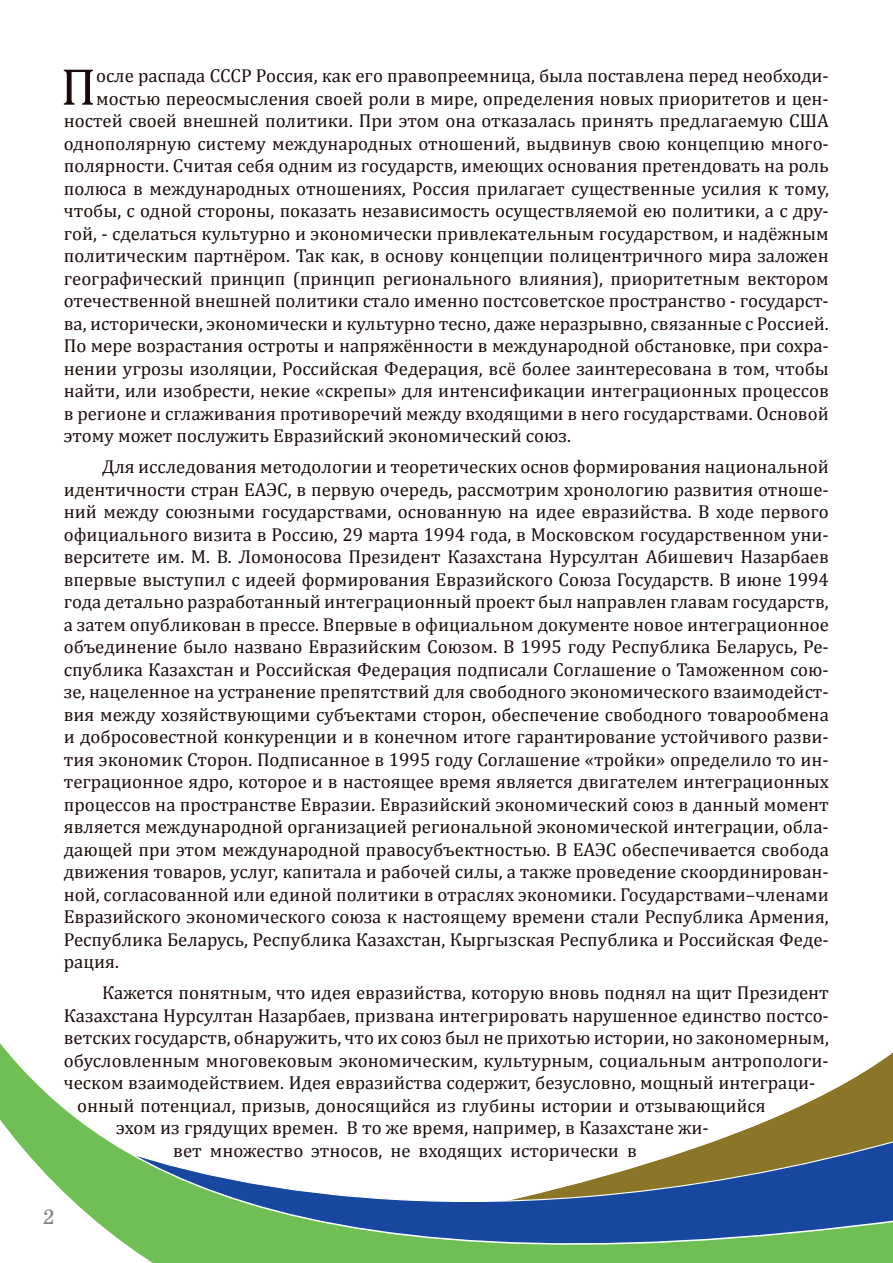
<style>
.page{position:relative;width:893px;height:1263px;background:#fff}
.page>*{position:absolute;margin:0;border:0;box-sizing:border-box;transform-origin:0 0}
.t1{font:52.5px "Cambria";color:#1a0b0a}
.t2{font:21px "School Book C";color:#808285}
.t3{font:18.75px/22.5px "Cambria";color:#1a0b0a;text-align:justify}
</style>
<div class="page">
<svg style="left:0;top:1043px;width:893px;height:220px"></svg>
<h1 class="t1" style="left:61px;top:56px;width:37px">П</h1>
<p class="t3" style="left:96px;top:64px;width:734px">осле распада СССР Россия, как его правопреемница, была поставлена перед необходи-</p>
<p class="t3" style="left:96px;top:87px;width:734px">мостью переосмысления своей роли в мире, определения новых приоритетов и цен-</p>
<p class="t3" style="left:64px;top:109px;width:767px">ностей своей внешней политики. При этом она отказалась принять предлагаемую США</p>
<p class="t3" style="left:64px;top:132px;width:767px">однополярную систему международных отношений, выдвинув свою концепцию много-</p>
<p class="t3" style="left:64px;top:154px;width:767px">полярности. Считая себя одним из государств, имеющих основания претендовать на роль</p>
<p class="t3" style="left:64px;top:177px;width:767px">полюса в международных отношениях, Россия прилагает существенные усилия к тому,</p>
<p class="t3" style="left:64px;top:199px;width:766px">чтобы, с одной стороны, показать независимость осуществляемой ею политики, а с дру-</p>
<p class="t3" style="left:64px;top:222px;width:767px">гой, - сделаться культурно и экономически привлекательным государством, и надёжным</p>
<p class="t3" style="left:64px;top:244px;width:766px">политическим партнёром. Так как, в основу концепции полицентричного мира заложен</p>
<p class="t3" style="left:64px;top:267px;width:766px">географический принцип (принцип регионального влияния), приоритетным вектором</p>
<p class="t3" style="left:64px;top:289px;width:766px">отечественной внешней политики стало именно постсоветское пространство - государст-</p>
<p class="t3" style="left:64px;top:312px;width:766px">ва, исторически, экономически и культурно тесно, даже неразрывно, связанные с Россией.</p>
<p class="t3" style="left:64px;top:334px;width:766px">По мере возрастания остроты и напряжённости в международной обстановке, при сохра-</p>
<p class="t3" style="left:64px;top:357px;width:767px">нении угрозы изоляции, Российская Федерация, всё более заинтересована в том, чтобы</p>
<p class="t3" style="left:64px;top:379px;width:767px">найти, или изобрести, некие «скрепы» для интенсификации интеграционных процессов</p>
<p class="t3" style="left:64px;top:402px;width:766px">в регионе и сглаживания противоречий между входящими в него государствами. Основой</p>
<p class="t3" style="left:64px;top:424px;width:509px">этому может послужить Евразийский экономический союз.</p>
<p class="t3" style="left:64px;top:455px;width:767px;text-indent:38px">Для исследования методологии и теоретических основ формирования национальной идентичности стран ЕАЭС, в первую очередь, рассмотрим хронологию развития отноше&shy;ний между союзными государствами, основанную на идее евразийства. В ходе первого официального визита в Россию, 29 марта 1994 года, в Московском государственном уни&shy;верситете им. М. В. Ломоносова Президент Казахстана Нурсултан Абишевич Назарбаев впервые выступил с идеей формирования Евразийского Союза Государств. В июне 1994 года детально разработанный интеграционный проект был направлен главам государств, а затем опубликован в прессе. Впервые в официальном документе новое интеграционное объединение было названо Евразийским Союзом. В 1995 году Республика Беларусь, Ре&shy;спублика Казахстан и Российская Федерация подписали Соглашение о Таможенном сою&shy;зе, нацеленное на устранение препятствий для свободного экономического взаимодейст&shy;вия между хозяйствующими субъектами сторон, обеспечение свободного товарообмена и добросовестной конкуренции и в конечном итоге гарантирование устойчивого разви&shy;тия экономик Сторон. Подписанное в 1995 году Соглашение «тройки» определило то ин&shy;теграционное ядро, которое и в настоящее время является двигателем интеграционных процессов на пространстве Евразии. Евразийский экономический союз в данный момент является международной организацией региональной экономической интеграции, обла&shy;дающей при этом международной правосубъектностью. В ЕАЭС обеспечивается свобода движения товаров, услуг, капитала и рабочей силы, а также проведение скоординирован&shy;ной, согласованной или единой политики в отраслях экономики. Государствами–членами Евразийского экономического союза к настоящему времени стали Республика Армения, Республика Беларусь, Республика Казахстан, Кыргызская Республика и Российская Феде&shy;рация.</p>
<p class="t3" style="left:102px;top:981px;width:728px">Кажется понятным, что идея евразийства, которую вновь поднял на щит Президент</p>
<p class="t3" style="left:64px;top:1004px;width:767px">Казахстана Нурсултан Назарбаев, призвана интегрировать нарушенное единство постсо-</p>
<p class="t3" style="left:64px;top:1026px;width:767px">ветских государств, обнаружить, что их союз был не прихотью истории, но закономерным,</p>
<p class="t3" style="left:64px;top:1049px;width:766px">обусловленным многовековым экономическим, культурным, социальным антропологи-</p>
<p class="t3" style="left:64px;top:1071px;width:753px">ческом взаимодействием. Идея евразийства содержит, безусловно, мощный интеграци-</p>
<p class="t3" style="left:77px;top:1094px;width:690px">онный потенциал, призыв, доносящийся из глубины истории и отзывающийся</p>
<p class="t3" style="left:116px;top:1116px;width:594px">эхом из грядущих времен. В то же время, например, в Казахстане жи-</p>
<p class="t3" style="left:173px;top:1139px;width:465px">вет множество этносов, не входящих исторически в</p>
<p class="t2" style="left:43px;top:1205px;width:14px">2</p>
</div>
